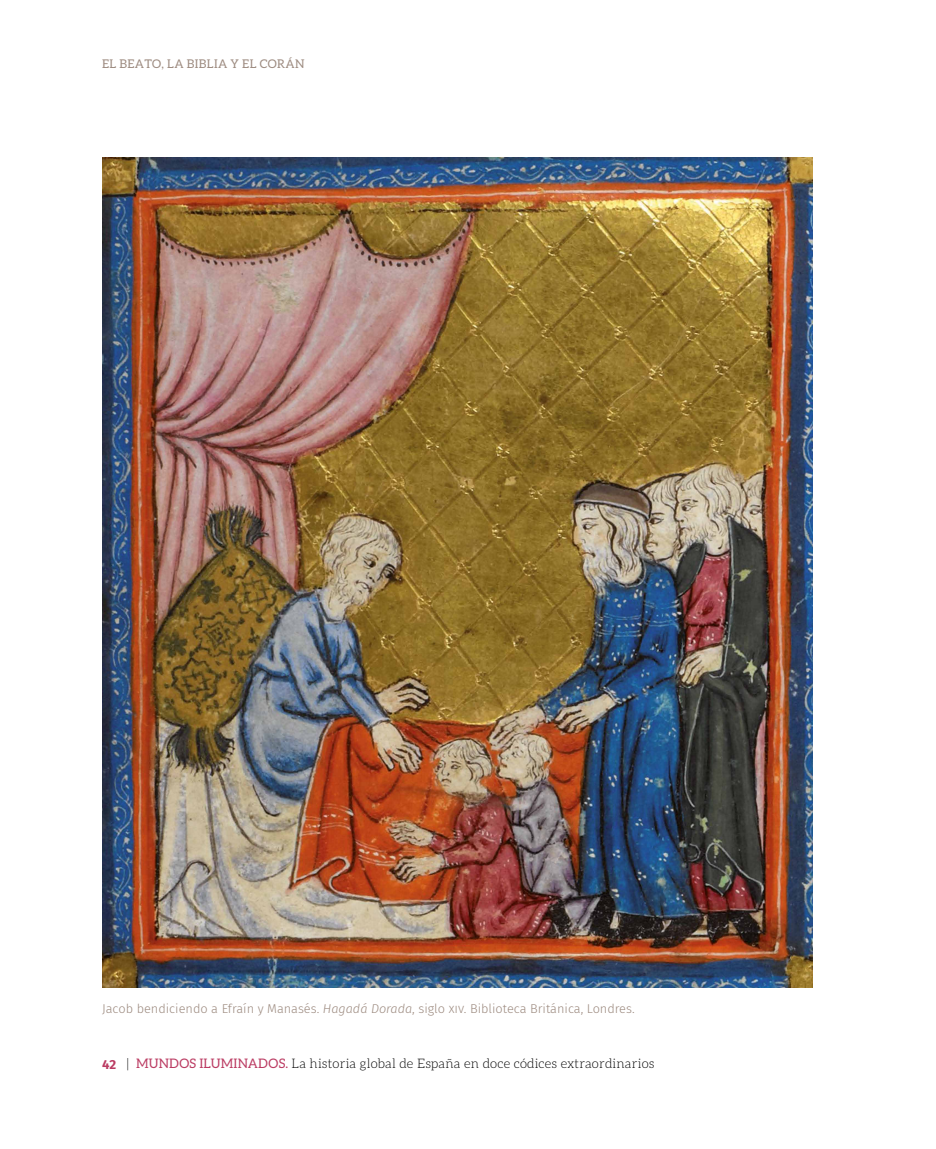
<style>
.page{position:relative;width:936px;height:1149px;background:#fff}
.page>*{position:absolute;margin:0;border:0;box-sizing:border-box;transform-origin:0 0}
.t1{font:300 13.2px "Aleo";letter-spacing:.015em;color:#000}
.t2{font:300 12.75px "Fira Sans";color:#9d8b80}
.t3{font:12px "Aleo";letter-spacing:.03em;color:#9d8b80}
.s1{font-style:italic}
.s2{font-family:"Fira Sans";font-weight:700;color:#bb3c63}
.s3{font-weight:400;color:#bb3c63}
</style>
<div class="page">
<img style="left:102px;top:157px;width:710px;height:829px">
<p class="t3" style="left:102px;top:57px;width:204px">EL BEATO, LA BIBLIA Y EL CORÁN</p>
<p class="t2" style="left:102px;top:999px;width:534px">Jacob bendiciendo a Efraín y Manasés. <span class="s1">Hagadá Dorada</span>, siglo xiv. Biblioteca Británica, Londres.</p>
<p class="t1" style="left:102px;top:1056px;width:554px"><span class="s2">42</span> | <span class="s3">MUNDOS ILUMINADOS.</span> La historia global de España en doce códices extraordinarios</p>
</div>
